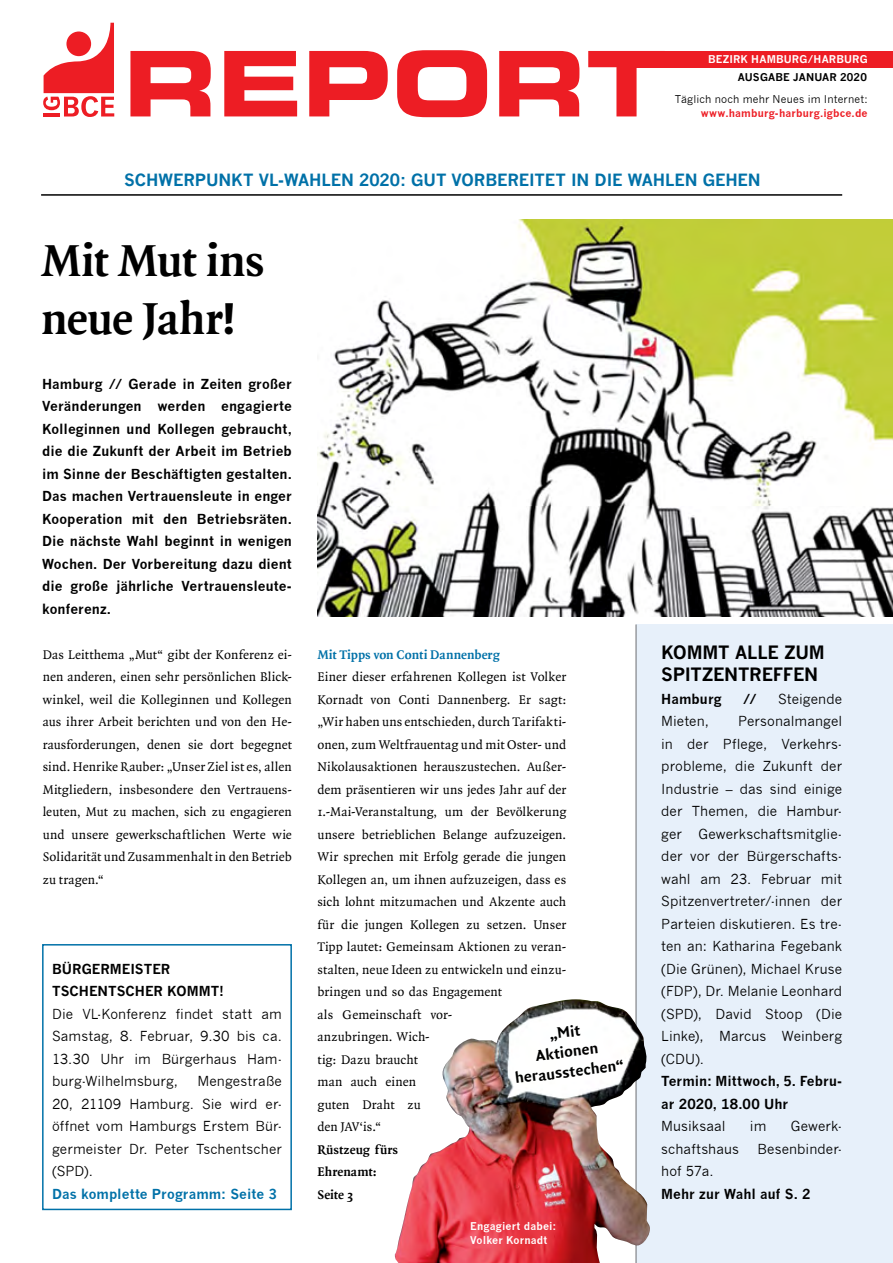
<style>
.page{position:relative;width:893px;height:1263px;background:#fff}
.page>*{position:absolute;margin:0;border:0;box-sizing:border-box;transform-origin:0 0}
.t1{font:90.45px "Eurostile LT Bold Extended Two";color:#ed1d24}
.t2{font:700 48px/57.6px "Quadraat";letter-spacing:-.015em;color:#000}
.t3{font:700 18px/22.5px "News Gothic";letter-spacing:-.015em;color:#000}
.t4{font:700 16.5px "News Gothic";letter-spacing:-.01em;color:#0071a8}
.t5{font:700 16.5px/19.8px "Quadraat Sans";color:#000;text-align:center}
.t6{font:13.5px/22.5px "Quadraat";letter-spacing:.005em;color:#000;text-align:justify}
.t7{font:13.5px/22.5px "News Gothic";letter-spacing:.005em;color:#000;text-align:justify}
.t8{font:700 13.5px/22.5px "News Gothic";letter-spacing:.005em;color:#000}
.t9{font:700 13.5px/22.5px "Quadraat";letter-spacing:.01em;color:#000}
.t10{font:700 13.5px "News Gothic";letter-spacing:.005em;color:#0071a8}
.t11{font:700 13.5px "Quadraat";color:#0071a8}
.t12{font:700 10.5px/13.5px "News Gothic";letter-spacing:.015em;color:#fff}
.t13{font:10.5px "News Gothic";letter-spacing:.02em;color:#000}
.t14{font:700 10.5px "News Gothic";letter-spacing:.015em;color:#ed1d24}
.t15{font:700 10.5px "News Gothic";letter-spacing:.015em;color:#000}
</style>
<div class="page">
<svg style="left:43px;top:23px;width:71px;height:94px"></svg>
<div style="left:66px;top:32px;width:25px;height:24px;background:#ed1d24;border-radius:50%"></div>
<div style="left:625px;top:51px;width:268px;height:16px;background:#ed1d24"></div>
<hr style="left:41px;top:194px;width:801px;height:2px;background:#000">
<div style="left:636px;top:624px;width:257px;height:639px;background:#e7f0fa"></div>
<hr style="left:636px;top:624px;width:1px;height:639px;background:#6d6e71">
<img style="left:317px;top:219px;width:576px;height:398px">
<div style="left:42px;top:944px;width:250px;height:266px;border:2px solid #0071a8"></div>
<img style="left:395px;top:999px;width:255px;height:264px">
<h1 class="t1" style="left:124px;top:20px;width:545px">REPORT</h1>
<p class="t12" style="left:708px;top:52px;width:161px">BEZIRK HAMBURG/HARBURG</p>
<p class="t13" style="left:675px;top:93px;width:194px">Täglich noch mehr Neues im Internet:</p>
<p class="t14" style="left:701px;top:106px;width:168px">www.hamburg-harburg.igbce.de</p>
<p class="t15" style="left:738px;top:71px;width:130px">AUSGABE JANUAR 2020</p>
<p class="t4" style="left:124px;top:170px;width:638px">SCHWERPUNKT VL-WAHLEN 2020: GUT VORBEREITET IN DIE WAHLEN GEHEN</p>
<h2 class="t2" style="left:41px;top:234px;width:225px">Mit Mut ins neue Jahr!</h2>
<p class="t8" style="left:42px;top:372px;width:251px;text-align:justify">Hamburg // Gerade in Zeiten großer Veränderungen werden engagierte Kolleginnen und Kollegen gebraucht, die die Zukunft der Arbeit im Betrieb im Sinne der Beschäftigten gestalten.<br>Das machen Vertrauensleute in enger Kooperation mit den Betriebsräten.<br>Die nächste Wahl beginnt in wenigen Wochen. Der Vorbereitung dazu dient die große jährliche Vertrauensleute&shy;konferenz.</p>
<p class="t6" style="left:43px;top:643px;width:251px">Das Leitthema „Mut“ gibt der Konferenz ei&shy;nen anderen, einen sehr persönlichen Blick&shy;winkel, weil die Kolleginnen und Kollegen aus ihrer Arbeit berichten und von den He&shy;rausforderungen, denen sie dort begegnet sind. Henrike Rauber: „Unser Ziel ist es, allen Mitgliedern, insbesondere den Vertrauens&shy;leuten, Mut zu machen, sich zu engagieren und unsere gewerkschaftlichen Werte wie Solidarität und Zusammenhalt in den Betrieb zu tragen.“</p>
<p class="t11" style="left:317px;top:647px;width:184px">Mit Tipps von Conti Dannenberg</p>
<p class="t6" style="left:317px;top:666px;width:250px;text-align:left">Einer dieser erfahrenen Kollegen ist Volker Kornadt von Conti Dannenberg. Er sagt: „Wir haben uns entschieden, durch Tarifakti&shy;onen, zum Weltfrauentag und mit Oster- und Nikolausaktionen herauszustechen. Außer&shy;dem präsentieren wir uns jedes Jahr auf der 1.-Mai-Veranstaltung, um der Bevölkerung unsere betrieblichen Belange aufzuzeigen.<br>Wir sprechen mit Erfolg gerade die jungen Kollegen an, um ihnen aufzuzeigen, dass es sich lohnt mitzumachen und Akzente auch für die jungen Kollegen zu setzen. Unser Tipp lautet: Gemeinsam Aktionen zu veran&shy;stalten, neue Ideen zu entwickeln und einzu&shy;bringen und so das Engagement<br>als Gemeinschaft vor-<br>anzubringen. Wich-<br>tig: Dazu braucht<br>man auch einen<br>guten Draht zu<br>den JAV‘is.“</p>
<p class="t9" style="left:317px;top:1139px;width:82px">Rüstzeug fürs<br>Ehrenamt:<br>Seite 3</p>
<p class="t8" style="left:52px;top:957px;width:173px">BÜRGERMEISTER<br>TSCHENTSCHER KOMMT!</p>
<p class="t7" style="left:52px;top:1002px;width:231px">Die VL-Konferenz findet statt am Samstag, 8. Februar, 9.30 bis ca.<br>13.30 Uhr im Bürgerhaus Ham&shy;burg-Wilhelmsburg,</p>
<p class="t5" style="left:509px;top:1029px;width:111px;rotate:-7deg">„Mit<br>Aktionen herausstechen“</p>
<p class="t7" style="left:52px;top:1070px;width:231px;text-indent:145px">Mengestraße 20, 21109 Hamburg. Sie wird er&shy;öffnet vom Hamburgs Erstem Bür&shy;germeister Dr. Peter Tschentscher (SPD).</p>
<p class="t10" style="left:52px;top:1185px;width:226px">Das komplette Programm: Seite 3</p>
<p class="t12" style="left:470px;top:1219px;width:88px">Engagiert dabei:<br>Volker Kornadt</p>
<h3 class="t3" style="left:661px;top:640px;width:165px">KOMMT ALLE ZUM<br>SPITZENTREFFEN</h3>
<p class="t8" style="left:661px;top:687px;width:62px">Hamburg</p>
<p class="t8" style="left:743px;top:687px;width:15px">//</p>
<p class="t7" style="left:778px;top:687px;width:66px">Steigende</p>
<p class="t7" style="left:661px;top:710px;width:49px">Mieten,</p>
<p class="t7" style="left:661px;top:710px;width:182px;text-indent:77px">Personalmangel in der Pflege, Verkehrs&shy;probleme, die Zukunft der Industrie – das sind einige der Themen, die Hambur&shy;ger Gewerkschaftsmitglie&shy;der vor der Bürgerschafts&shy;wahl am 23. Februar mit Spitzenvertreter/-innen der Parteien diskutieren. Es tre&shy;ten an: Katharina Fegebank (Die Grünen), Michael Kruse (FDP), Dr. Melanie Leonhard (SPD), David Stoop (Die Linke), Marcus Weinberg (CDU).</p>
<p class="t8" style="left:661px;top:1070px;width:182px">Termin: Mittwoch, 5. Febru&shy;ar 2020, 18.00 Uhr</p>
<p class="t7" style="left:661px;top:1115px;width:66px">Musiksaal</p>
<p class="t7" style="left:750px;top:1115px;width:18px">im</p>
<p class="t7" style="left:791px;top:1115px;width:53px">Gewerk-</p>
<p class="t7" style="left:661px;top:1138px;width:79px">schaftshaus</p>
<p class="t7" style="left:757px;top:1138px;width:86px">Besenbinder-</p>
<p class="t7" style="left:661px;top:1160px;width:54px">hof 57a.</p>
<p class="t8" style="left:661px;top:1182px;width:151px">Mehr zur Wahl auf S. 2</p>
</div>
